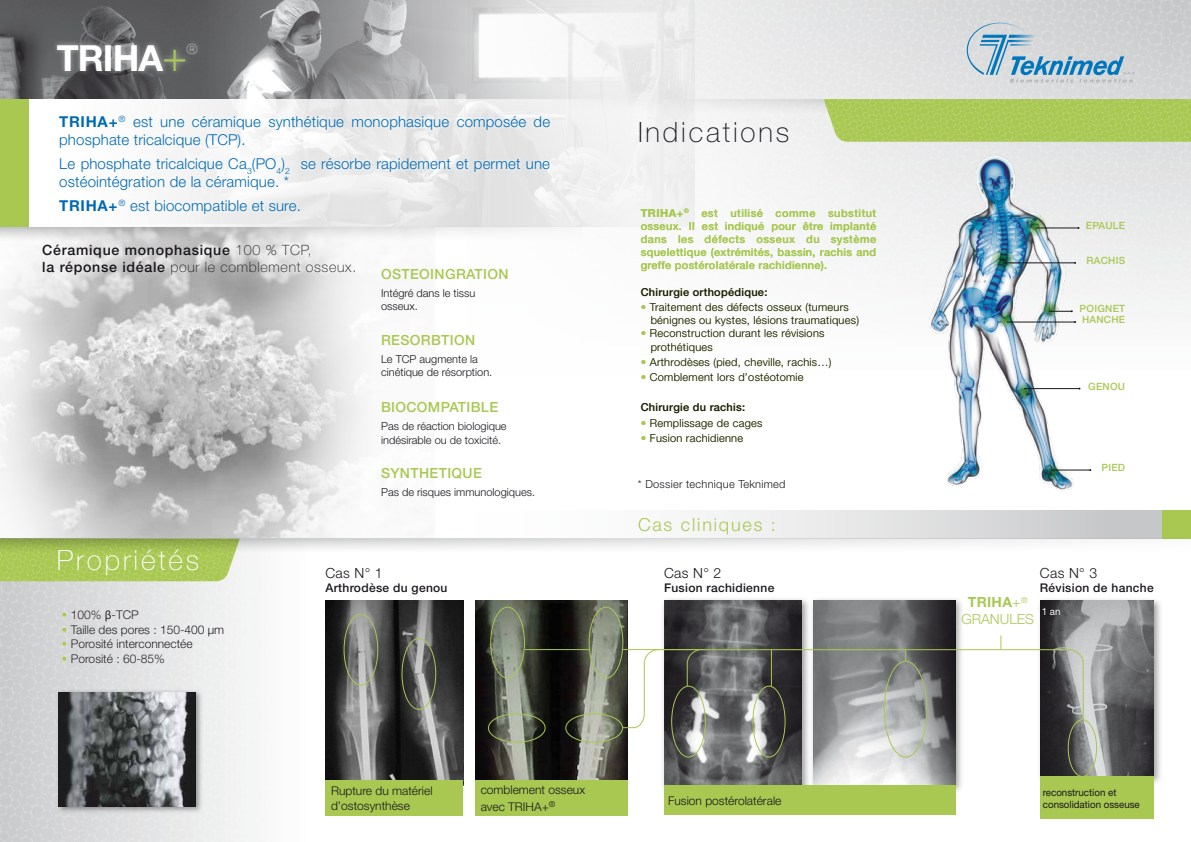
<style>
.page{position:relative;width:1191px;height:842px;background:#fff}
.page>*{position:absolute;margin:0;border:0;box-sizing:border-box;transform-origin:0 0}
.t1{font:700 36px "Helvetica Neue LT Std";letter-spacing:-.025em;color:#fff}
.t2{font:100 28px "Helvetica Neue LT Std";letter-spacing:.1em;color:#1a171c}
.t3{font:100 28px "Helvetica Neue LT Std";letter-spacing:.1em;color:#fff}
.t4{font:300 18px "Helvetica Neue LT Std";letter-spacing:.1em;color:#a8c852}
.t5{font:300 15px/18px "Helvetica Neue LT Std";letter-spacing:.01em;color:#006ab3}
.t6{font:500 14.2px/17px "Helvetica Neue LT Std";letter-spacing:.05em;color:#1a171c}
.t7{font:500 14px "Helvetica Neue LT Std";letter-spacing:.025em;color:#a8c852}
.t8{font:300 14px "Helvetica Neue LT Std";letter-spacing:.025em;color:#1a171c}
.t9{font:300 14px/16.8px "Helvetica Neue LT Std";color:#a8c852;text-align:center}
.t10{font:200 14px "Helvetica Neue LT Std";color:#fff}
.t11{font:300 12px/14.4px "Helvetica Neue LT Std";color:#1a171c}
.t12{font:500 12px "Helvetica Neue LT Std";letter-spacing:.025em;color:#1a171c}
.t13{font:300 11px/13.2px "Helvetica Neue LT Std";letter-spacing:.025em;color:#1a171c}
.t14{font:500 11px/13.2px "Helvetica Neue LT Std";letter-spacing:.025em;color:#a8c852;text-align:justify}
.t15{font:300 11px/13.2px "Helvetica Neue LT Std";color:#1a171c}
.t16{font:500 11px "Helvetica Neue LT Std";letter-spacing:.025em;color:#1a171c}
.t17{font:10px/12px "Helvetica Neue LT Std";color:#1a171c}
.t18{font:500 10px/10.8px "Helvetica Neue LT Std";letter-spacing:.025em;color:#a8c852}
.t19{font:10px "Helvetica Neue LT Std";color:#f6f6f6}
.s1{font-weight:300;font-size:42px;color:#a8c852}
.s2{font-weight:700}
.s3{font-weight:100}
.s4{color:#a8c852}
.s5{font-family:"Myriad Pro";font-weight:400}
.s6{font-weight:500;color:#a8c852}
</style>
<div class="page">
<svg style="left:694px;top:0;width:497px;height:311px;fill:#e9e9ea"></svg>
<img style="left:0;top:0;width:694px;height:99px">
<img style="left:921px;top:151px;width:162px;height:340px">
<svg style="left:1015px;top:382px;width:18px;height:18px"></svg>
<svg style="left:990px;top:248px;width:24px;height:23px"></svg>
<svg style="left:1042px;top:463px;width:18px;height:18px"></svg>
<svg style="left:996px;top:310px;width:18px;height:18px"></svg>
<hr style="left:1002px;top:263px;width:73px;height:1px;background:#1a171c">
<hr style="left:1024px;top:388px;width:55px;height:1px;background:#1a171c">
<hr style="left:1051px;top:470px;width:39px;height:1px;background:#1a171c">
<hr style="left:1007px;top:322px;width:68px;height:1px;background:#1a171c">
<svg style="left:1040px;top:300px;width:36px;height:23px"></svg>
<svg style="left:966px;top:23px;width:168px;height:59px;background:#b5c8d3"></svg>
<div style="left:438px;top:510px;width:753px;height:29px;background:linear-gradient(to right,#fff,#c5c6c7)"></div>
<div style="left:1162px;top:510px;width:29px;height:29px;background:#a8c852"></div>
<img style="left:48px;top:11px;width:158px;height:78px">
<svg style="left:1022px;top:213px;width:24px;height:24px"></svg>
<hr style="left:1035px;top:228px;width:43px;height:1px;background:#1a171c">
<img style="left:0;top:241px;width:435px;height:298px">
<svg style="left:0;top:227px;width:563px;height:14px"></svg>
<div style="left:0;top:99px;width:893px;height:128px;background:linear-gradient(to right,#f6f7f6,#eeeeef)"></div>
<img style="left:52px;top:105px;width:507px;height:123px">
<div style="left:0;top:99px;width:28px;height:128px;background:#a8c852"></div>
<svg style="left:0;top:553px;width:476px;height:289px"></svg>
<svg style="left:0;top:553px;width:240px;height:28px;background:#aecb5f"></svg>
<svg style="left:0;top:539px;width:1094px;height:14px"></svg>
<img style="left:663px;top:599px;width:145px;height:190px">
<img style="left:664px;top:600px;width:138px;height:185px">
<img style="left:808px;top:599px;width:154px;height:197px">
<img style="left:813px;top:600px;width:142px;height:184px">
<img style="left:1039px;top:599px;width:122px;height:220px">
<img style="left:1040px;top:600px;width:113px;height:176px">
<div style="left:1067px;top:719px;width:30px;height:58px;border:1px solid #a8c852;border-radius:50%"></div>
<img style="left:54px;top:687px;width:151px;height:129px">
<img style="left:59px;top:692px;width:137px;height:115px">
<div style="left:664px;top:785px;width:291px;height:30px;background:#a8c852"></div>
<div style="left:1040px;top:776px;width:113px;height:43px;background:#a8c852"></div>
<img style="left:325px;top:600px;width:138px;height:180px">
<div style="left:476px;top:780px;width:152px;height:36px;background:#a8c852"></div>
<div style="left:325px;top:780px;width:138px;height:36px;background:#a8c852"></div>
<img style="left:476px;top:600px;width:152px;height:180px">
<div style="left:490px;top:607px;width:35px;height:71px;border:1px solid #a8c852;border-radius:50%"></div>
<div style="left:588px;top:607px;width:35px;height:71px;border:1px solid #a8c852;border-radius:50%"></div>
<div style="left:488px;top:713px;width:57px;height:30px;border:1px solid #a8c852;border-radius:50%"></div>
<div style="left:565px;top:713px;width:58px;height:30px;border:1px solid #a8c852;border-radius:50%"></div>
<hr style="left:524px;top:649px;width:65px;height:1px;background:#a8c852">
<svg style="left:621px;top:635px;width:463px;height:94px"></svg>
<div style="left:343px;top:614px;width:35px;height:72px;border:1px solid #a8c852;border-radius:50%"></div>
<div style="left:401px;top:638px;width:35px;height:72px;border:1px solid #a8c852;border-radius:50%"></div>
<svg style="left:823px;top:99px;width:368px;height:43px;background:#acca5c"></svg>
<h1 class="t1" style="left:57px;top:36px;width:132px">TRIHA<span class="s1">+</span></h1>
<p class="t10" style="left:186px;top:41px;width:13px">®</p>
<h3 class="t5" style="left:59px;top:112px;width:492px"><span class="s2">TRIHA+</span><sup>®</sup> est une céramique synthétique monophasique composée de phosphate tricalcique (TCP).</h3>
<h3 class="t5" style="left:59px;top:154px;width:492px">Le phosphate tricalcique Ca<sub>3</sub>(PO<sub>4</sub>)<sub>2</sub> se résorbe rapidement et permet une ostéointégration de la céramique. *</h3>
<h3 class="t5" style="left:59px;top:196px;width:243px"><span class="s2">TRIHA+</span><sup>®</sup> est biocompatible et sure.</h3>
<p class="t6" style="left:42px;top:241px;width:315px">Céramique monophasique <span class="s3">100 % TCP,<br></span>la réponse idéale <span class="s3">pour le comblement osseux.</span></p>
<p class="t7" style="left:381px;top:265px;width:129px">OSTEOINGRATION</p>
<p class="t15" style="left:381px;top:286px;width:96px">Intégré dans le tissu osseux.</p>
<p class="t7" style="left:381px;top:331px;width:96px">RESORBTION</p>
<p class="t15" style="left:381px;top:352px;width:113px">Le TCP augmente la cinétique de résorption.</p>
<p class="t7" style="left:381px;top:399px;width:119px">BIOCOMPATIBLE</p>
<p class="t15" style="left:381px;top:420px;width:127px">Pas de réaction biologique indésirable ou de toxicité.</p>
<p class="t7" style="left:381px;top:464px;width:102px">SYNTHETIQUE</p>
<p class="t15" style="left:381px;top:485px;width:156px">Pas de risques immunologiques.</p>
<h2 class="t3" style="left:57px;top:544px;width:144px">Propriétés</h2>
<p class="t11" style="left:61px;top:608px;width:79px"><span class="s4">•</span> 100% <span class="s5">β</span>-TCP</p>
<p class="t11" style="left:61px;top:622px;width:164px"><span class="s4">•</span> Taille des pores : 150-400 µm</p>
<p class="t11" style="left:61px;top:636px;width:133px"><span class="s4">•</span> Porosité interconnectée</p>
<p class="t11" style="left:61px;top:651px;width:105px"><span class="s4">•</span> Porosité : 60-85%</p>
<p class="t8" style="left:325px;top:564px;width:59px">Cas N° 1</p>
<p class="t12" style="left:325px;top:581px;width:124px">Arthrodèse du genou</p>
<p class="t11" style="left:331px;top:784px;width:103px">Rupture du matériel d’ostosynthèse</p>
<p class="t11" style="left:481px;top:781px;width:106px;line-height:16.8px">comblement osseux avec TRIHA+<sup>®</sup></p>
<h2 class="t2" style="left:638px;top:116px;width:153px">Indications</h2>
<p class="t14" style="left:640px;top:206px;width:237px"><span class="s2">TRIHA</span>+<sup>®</sup> est utilisé comme substitut osseux. Il est indiqué pour être implanté dans les défects osseux du système squelettique (extrémités, bassin, rachis and greffe postérolatérale rachidienne).</p>
<p class="t16" style="left:640px;top:285px;width:128px">Chirurgie orthopédique:</p>
<p class="t13" style="left:650px;top:300px;width:210px;text-indent:-10px"><span class="s6">•</span> Traitement des défects osseux (tumeurs bénignes ou kystes, lésions traumatiques)</p>
<p class="t13" style="left:650px;top:327px;width:175px;text-indent:-10px"><span class="s6">•</span> Reconstruction durant les révisions prothétiques</p>
<p class="t13" style="left:640px;top:355px;width:192px"><span class="s6">•</span> Arthrodèses (pied, cheville, rachis…)</p>
<p class="t13" style="left:640px;top:370px;width:164px"><span class="s6">•</span> Comblement lors d’ostéotomie</p>
<p class="t16" style="left:640px;top:401px;width:106px">Chirurgie du rachis:</p>
<p class="t13" style="left:640px;top:416px;width:123px"><span class="s6">•</span> Remplissage de cages</p>
<p class="t13" style="left:640px;top:431px;width:104px"><span class="s6">•</span> Fusion rachidienne</p>
<p class="t13" style="left:638px;top:477px;width:149px">* Dossier technique Teknimed</p>
<h3 class="t4" style="left:638px;top:513px;width:139px">Cas cliniques :</h3>
<p class="t8" style="left:664px;top:564px;width:59px">Cas N° 2</p>
<p class="t12" style="left:664px;top:581px;width:112px">Fusion rachidienne</p>
<p class="t18" style="left:1085px;top:220px;width:41px">EPAULE</p>
<p class="t18" style="left:1086px;top:255px;width:40px">RACHIS</p>
<p class="t18" style="left:1079px;top:303px;width:47px">POIGNET<br>HANCHE</p>
<p class="t18" style="left:1088px;top:381px;width:38px">GENOU</p>
<p class="t18" style="left:1101px;top:462px;width:25px">PIED</p>
<p class="t8" style="left:1039px;top:564px;width:59px">Cas N° 3</p>
<p class="t12" style="left:1039px;top:581px;width:115px">Révision de hanche</p>
<p class="t9" style="left:961px;top:593px;width:74px"><span class="s2">TRIHA</span>+<sup>®<br></sup>GRANULES</p>
<p class="t19" style="left:1041px;top:605px;width:20px">1 an</p>
<p class="t11" style="left:668px;top:793px;width:115px">Fusion postérolatérale</p>
<p class="t17" style="left:1042px;top:786px;width:98px">reconstruction et consolidation osseuse</p>
</div>
